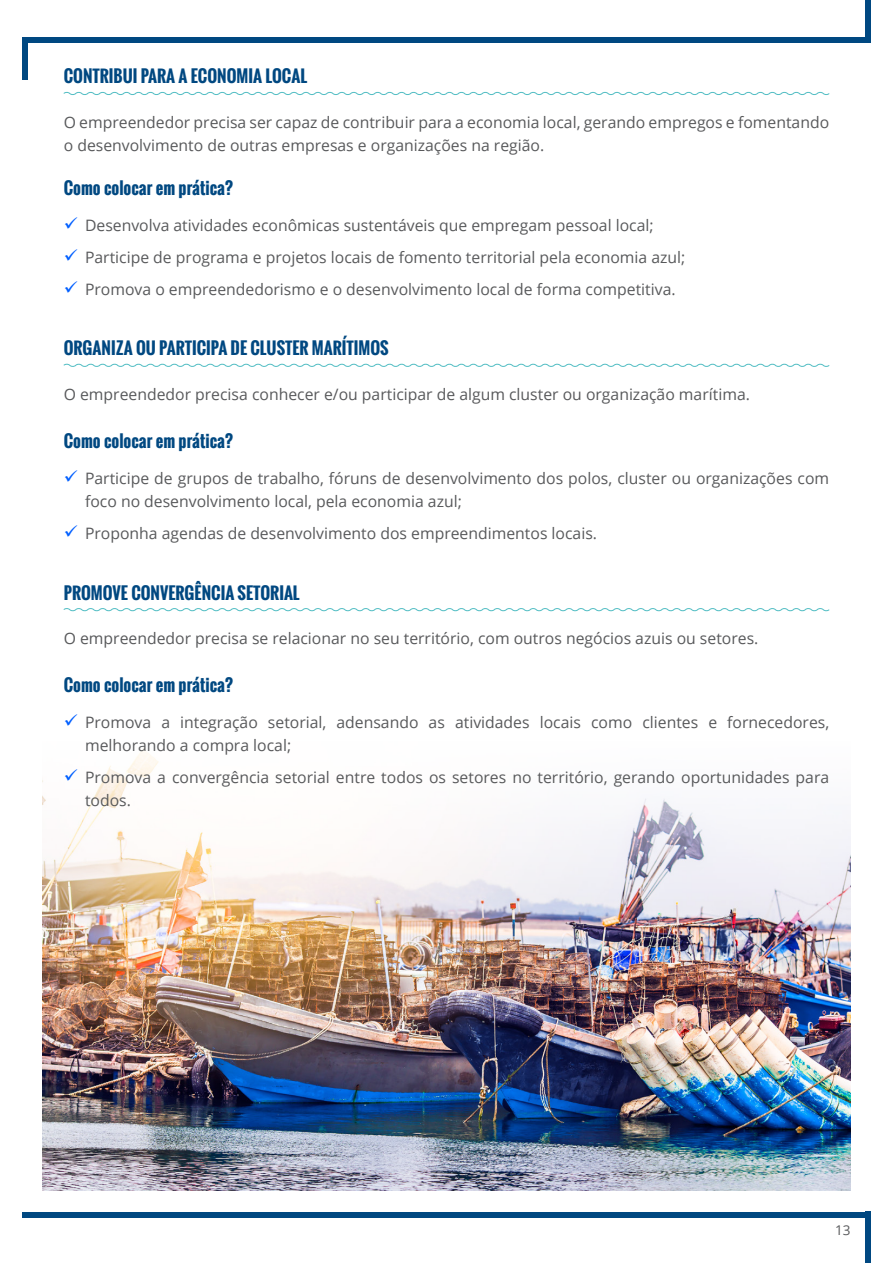
<style>
.page{position:relative;width:893px;height:1263px;background:#fff}
.page>*{position:absolute;margin:0;border:0;box-sizing:border-box;transform-origin:0 0}
.t1{font:700 16.5px "Oswald";color:#004881}
.t2{font:15.75px/23.2px "Open Sans";color:#58595b}
.t3{font:13.5px "Open Sans";color:#58595b}
</style>
<div class="page">
<div style="left:23px;top:1212px;width:847px;height:5px;background:#004881"></div>
<div style="left:23px;top:37px;width:847px;height:5px;background:#004881"></div>
<div style="left:865px;top:0;width:5px;height:42px;background:#004881"></div>
<div style="left:23px;top:37px;width:5px;height:43px;background:#004881"></div>
<div style="left:865px;top:1212px;width:5px;height:51px;background:#004881"></div>
<img style="left:43px;top:933px;width:807px;height:258px">
<img style="left:42px;top:747px;width:809px;height:186px">
<svg style="left:63px;top:91px;width:767px;height:4px"></svg>
<svg style="left:63px;top:363px;width:767px;height:4px"></svg>
<svg style="left:63px;top:608px;width:767px;height:4px"></svg>
<svg style="left:65px;top:769px;width:12px;height:12px"></svg>
<p class="t1" style="left:64px;top:64px;width:245px">CONTRIBUI PARA A ECONOMIA LOCAL</p>
<p class="t2" style="left:64px;top:110px;width:767px">O empreendedor precisa ser capaz de contribuir para a economia local, gerando empregos e fomentando o desenvolvimento de outras empresas e organizações na região.</p>
<p class="t1" style="left:64px;top:176px;width:171px">Como colocar em prática?</p>
<p class="t2" style="left:85px;top:209px;width:602px;line-height:31.8px">Desenvolva atividades econômicas sustentáveis que empregam pessoal local;<br>Participe de programa e projetos locais de fomento territorial pela economia azul;<br>Promova o empreendedorismo e o desenvolvimento local de forma competitiva.</p>
<p class="t1" style="left:64px;top:336px;width:326px">ORGANIZA OU PARTICIPA DE CLUSTER MARÍTIMOS</p>
<p class="t2" style="left:64px;top:382px;width:688px">O empreendedor precisa conhecer e/ou participar de algum cluster ou organização marítima.</p>
<p class="t1" style="left:64px;top:428px;width:171px">Como colocar em prática?</p>
<p class="t2" style="left:85px;top:466px;width:746px">Participe de grupos de trabalho, fóruns de desenvolvimento dos polos, cluster ou organizações com foco no desenvolvimento local, pela economia azul;</p>
<p class="t2" style="left:85px;top:521px;width:513px">Proponha agendas de desenvolvimento dos empreendimentos locais.</p>
<p class="t1" style="left:64px;top:580px;width:237px">PROMOVE CONVERGÊNCIA SETORIAL</p>
<p class="t2" style="left:64px;top:626px;width:696px">O empreendedor precisa se relacionar no seu território, com outros negócios azuis ou setores.</p>
<p class="t1" style="left:64px;top:673px;width:171px">Como colocar em prática?</p>
<p class="t2" style="left:85px;top:710px;width:746px">Promova a integração setorial, adensando as atividades locais como clientes e fornecedores, melhorando a compra local;</p>
<p class="t2" style="left:85px;top:765px;width:746px">Promova a convergência setorial entre todos os setores no território, gerando oportunidades para todos.</p>
<p class="t3" style="left:835px;top:1221px;width:17px">13</p>
</div>
